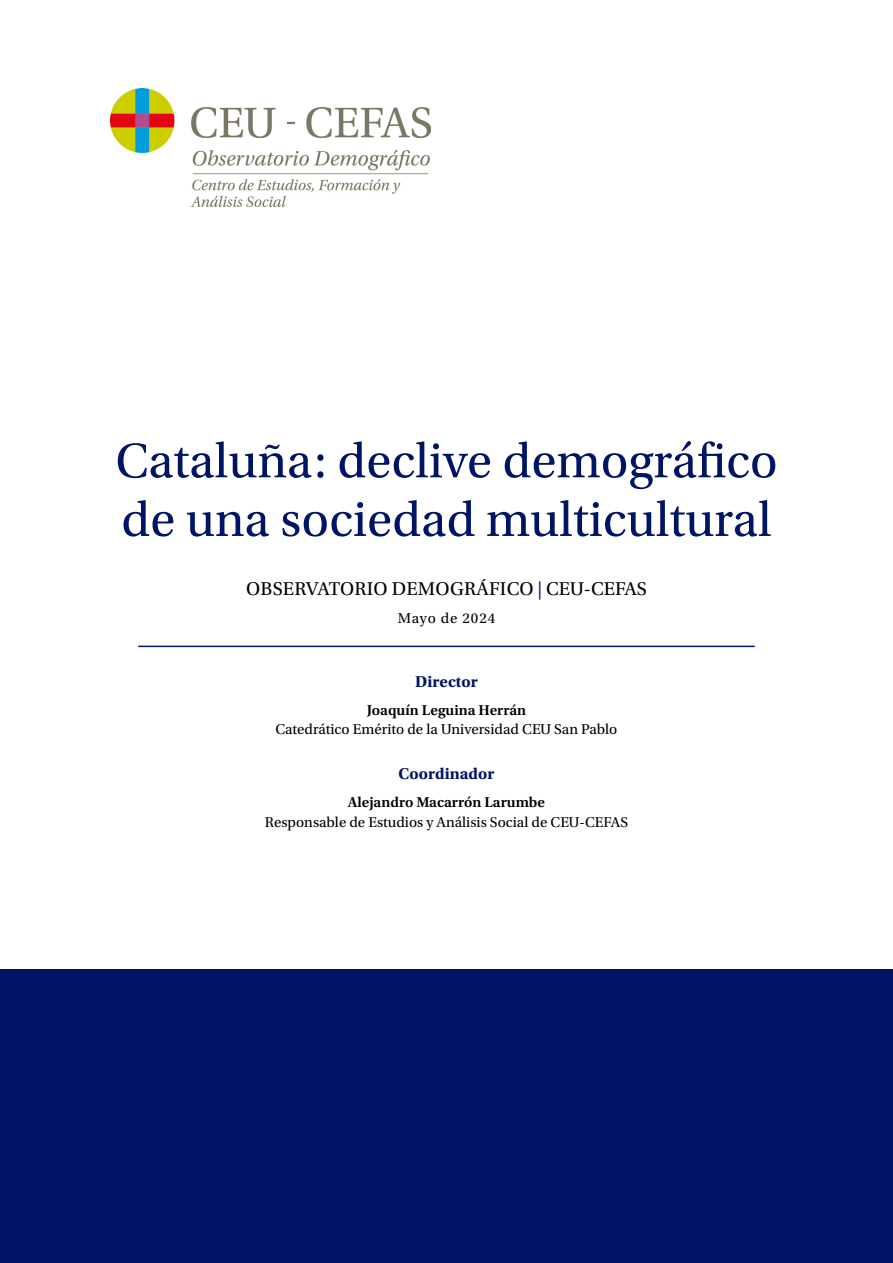
<style>
.page{position:relative;width:893px;height:1263px;background:#fff}
.page>*{position:absolute;margin:0;border:0;box-sizing:border-box;transform-origin:0 0}
.t1{font:51px/58.7px "Utopia Std";color:#001465}
.t2{font:19.5px "Utopia Std";letter-spacing:.01em;color:#000}
.t3{font:700 16.5px "Utopia Std";color:#001465}
.t4{font:15px "Utopia Std";color:#000}
.t5{font:600 15px "Utopia Std";color:#000}
.t6{font:15px "Utopia Std";letter-spacing:.06em;color:#000}
.s1{color:#001465}
</style>
<div class="page">
<div style="left:0;top:969px;width:893px;height:294px;background:#001465"></div>
<hr style="left:138px;top:646px;width:617px;height:1px;background:#001465">
<img style="left:111px;top:88px;width:319px;height:118px">
<h1 class="t1" style="left:115px;top:432px;width:664px">Cataluña: declive demográfico de una sociedad multicultural</h1>
<h2 class="t2" style="left:246px;top:578px;width:402px">OBSERVATORIO DEMOGRÁFICO <span class="s1">|</span> CEU-CEFAS</h2>
<p class="t6" style="left:398px;top:610px;width:99px">Mayo de 2024</p>
<p class="t3" style="left:415px;top:672px;width:64px">Director</p>
<p class="t5" style="left:367px;top:701px;width:161px">Joaquín Leguina Herrán</p>
<p class="t4" style="left:276px;top:721px;width:343px">Catedrático Emérito de la Universidad CEU San Pablo</p>
<p class="t3" style="left:399px;top:764px;width:97px">Coordinador</p>
<p class="t5" style="left:348px;top:794px;width:199px">Alejandro Macarrón Larumbe</p>
<p class="t4" style="left:265px;top:814px;width:365px">Responsable de Estudios y Análisis Social de CEU-CEFAS</p>
</div>
